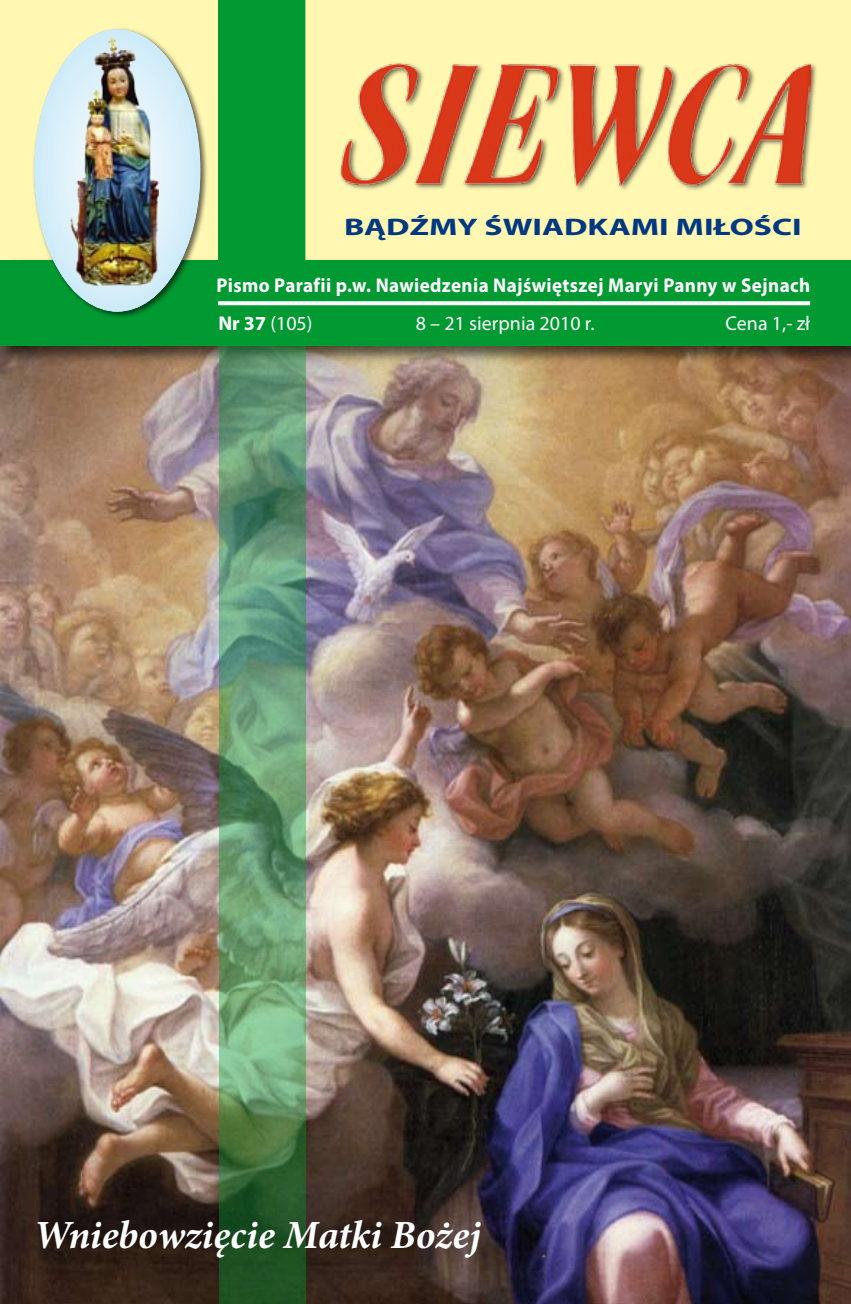
<style>
.page{position:relative;width:851px;height:1304px;background:#fff}
.page>*{position:absolute;margin:0;border:0;box-sizing:border-box;transform-origin:0 0}
.t1{font:italic 700 40px "Minion Pro";color:#fff}
.t2{font:700 24px "Myriad Pro";color:#003882;scale:1.4 1}
.t3{font:700 20px "Myriad Pro";letter-spacing:.02em;color:#fff;scale:.95 1}
.t4{font:20px "Myriad Pro";color:#fff}
.s1{font-weight:700}
</style>
<div class="page">
<div style="left:0;top:0;width:850px;height:283px;background:#fff7b2"></div>
<img style="left:1px;top:367px;width:849px;height:937px">
<div style="left:0;top:255px;width:850px;height:112px;background:#000;opacity:.6"></div>
<div style="left:0;top:260px;width:850px;height:86px;background:#009932"></div>
<svg style="left:220px;top:0;width:86px;height:1304px;background:#5c8f67"></svg>
<div style="left:31px;top:26px;width:178px;height:294px;background:#000;opacity:.58"></div>
<div style="left:34px;top:29px;width:166px;height:283px;background:#d3edf9;border-radius:50%"></div>
<img style="left:57px;top:26px;width:120px;height:277px">
<div style="left:338px;top:60px;width:480px;height:133px;background:#000;opacity:.6"></div>
<img style="left:341px;top:63px;width:469px;height:122px">
<div style="left:218px;top:0;width:87px;height:346px;background:#009932"></div>
<svg style="left:218px;top:301px;width:592px;height:4px;background:#eef8f1"></svg>
<p class="t2" style="left:344px;top:211px;width:328px">BĄDŹMY ŚWIADKAMI MIŁOŚCI</p>
<p class="t3" style="left:216px;top:272px;width:626px">Pismo Parafii p.w. Nawiedzenia Najświętszej Maryi Panny w Sejnach</p>
<p class="t4" style="left:218px;top:311px;width:96px"><span class="s1">Nr 37</span> (105)</p>
<p class="t4" style="left:415px;top:311px;width:180px">8 – 21 sierpnia 2010 r.</p>
<p class="t4" style="left:725px;top:311px;width:86px">Cena 1,- zł</p>
<h1 class="t1" style="left:33px;top:1211px;width:449px">Wniebowzięcie Matki Bożej</h1>
</div>
